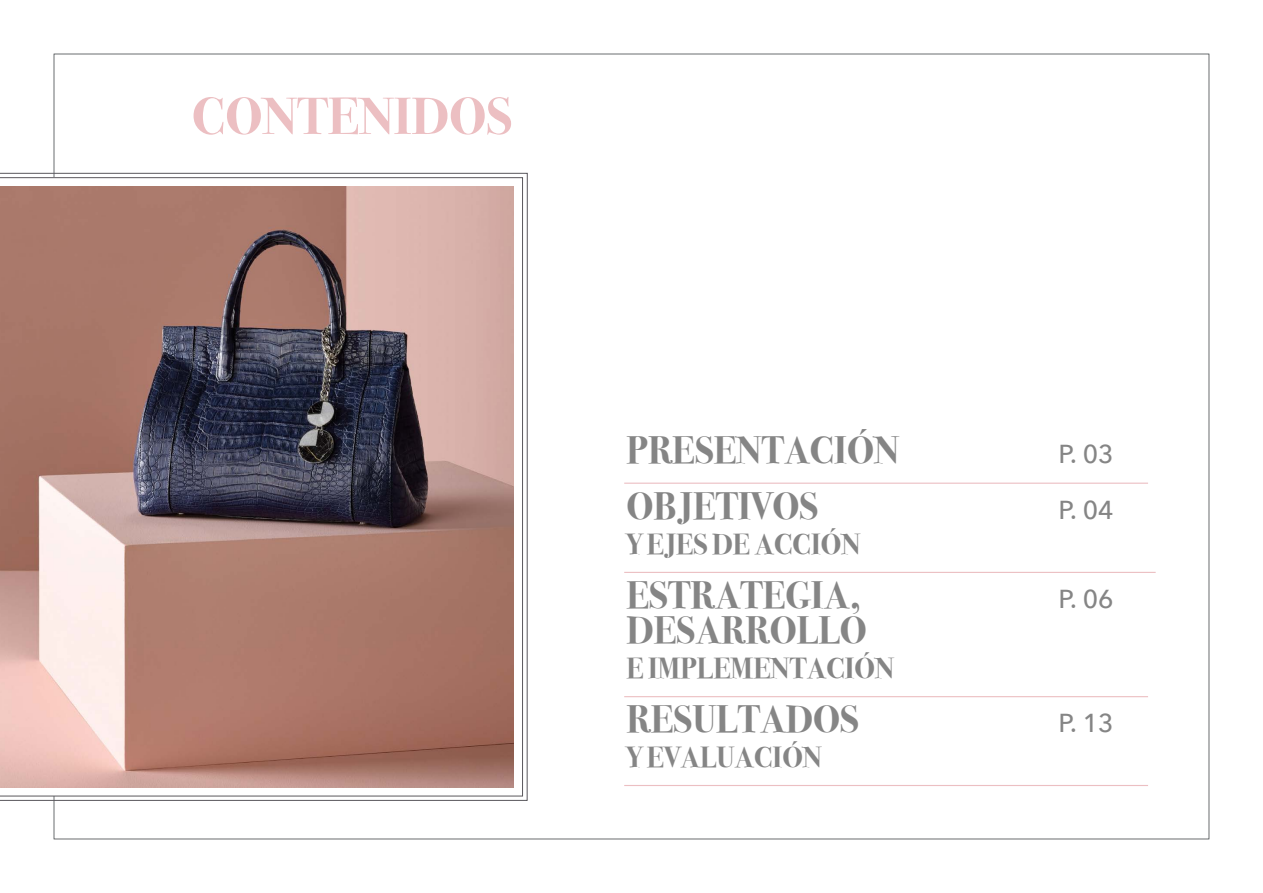
<style>
.page{position:relative;width:1263px;height:893px;background:#fff}
.page>*{position:absolute;margin:0;border:0;box-sizing:border-box;transform-origin:0 0}
.t1{font:700 52.5px "Bodoni Svty Two OSITCTT";color:#ecbfc2}
.t2{font:700 38.1px "Bodoni Svty Two OSITCTT";color:#858585}
.t3{font:700 28.95px "Bodoni Svty Two OSITCTT";color:#858585}
.t4{font:500 25.95px "Avenir Next";color:#858585}
</style>
<div class="page">
<hr style="left:624px;top:483px;width:524px;height:1px;background:#ecbfc2">
<hr style="left:624px;top:572px;width:532px;height:1px;background:#ecbfc2">
<hr style="left:624px;top:785px;width:524px;height:1px;background:#ecbfc2">
<hr style="left:624px;top:696px;width:524px;height:1px;background:#ecbfc2">
<svg style="left:0;top:173px;width:527px;height:627px"></svg>
<svg style="left:0;top:177px;width:523px;height:619px"></svg>
<img style="left:0;top:186px;width:514px;height:601px">
<h1 class="t1" style="left:192px;top:85px;width:68px">CONTEN</h1>
<h1 class="t1" style="left:394px;top:85px;width:52px">IDOS</h1>
<p class="t2" style="left:626px;top:428px;width:24px">PRESENTA</p>
<p class="t2" style="left:810px;top:428px;width:91px">CIÓN</p>
<p class="t4" style="left:1058px;top:432px;width:56px">P. 03</p>
<p class="t2" style="left:626px;top:484px;width:180px">OB JETIVOS</p>
<p class="t4" style="left:1058px;top:488px;width:56px">P. 04</p>
<p class="t3" style="left:626px;top:527px;width:235px">Y EJES DE ACCIÓN</p>
<p class="t2" style="left:626px;top:573px;width:25px">ESTRATEG</p>
<p class="t2" style="left:811px;top:573px;width:52px">IA,</p>
<p class="t4" style="left:1058px;top:577px;width:56px">P. 06</p>
<p class="t2" style="left:626px;top:608px;width:25px">DESARROLLO</p>
<p class="t3" style="left:626px;top:651px;width:52px">E IMPLEMENTA</p>
<p class="t3" style="left:826px;top:651px;width:69px">CIÓN</p>
<p class="t2" style="left:626px;top:697px;width:120px">RESULTADOS</p>
<p class="t4" style="left:1058px;top:701px;width:56px">P. 13</p>
<p class="t3" style="left:626px;top:740px;width:197px">Y EVALUACIÓN</p>
</div>
